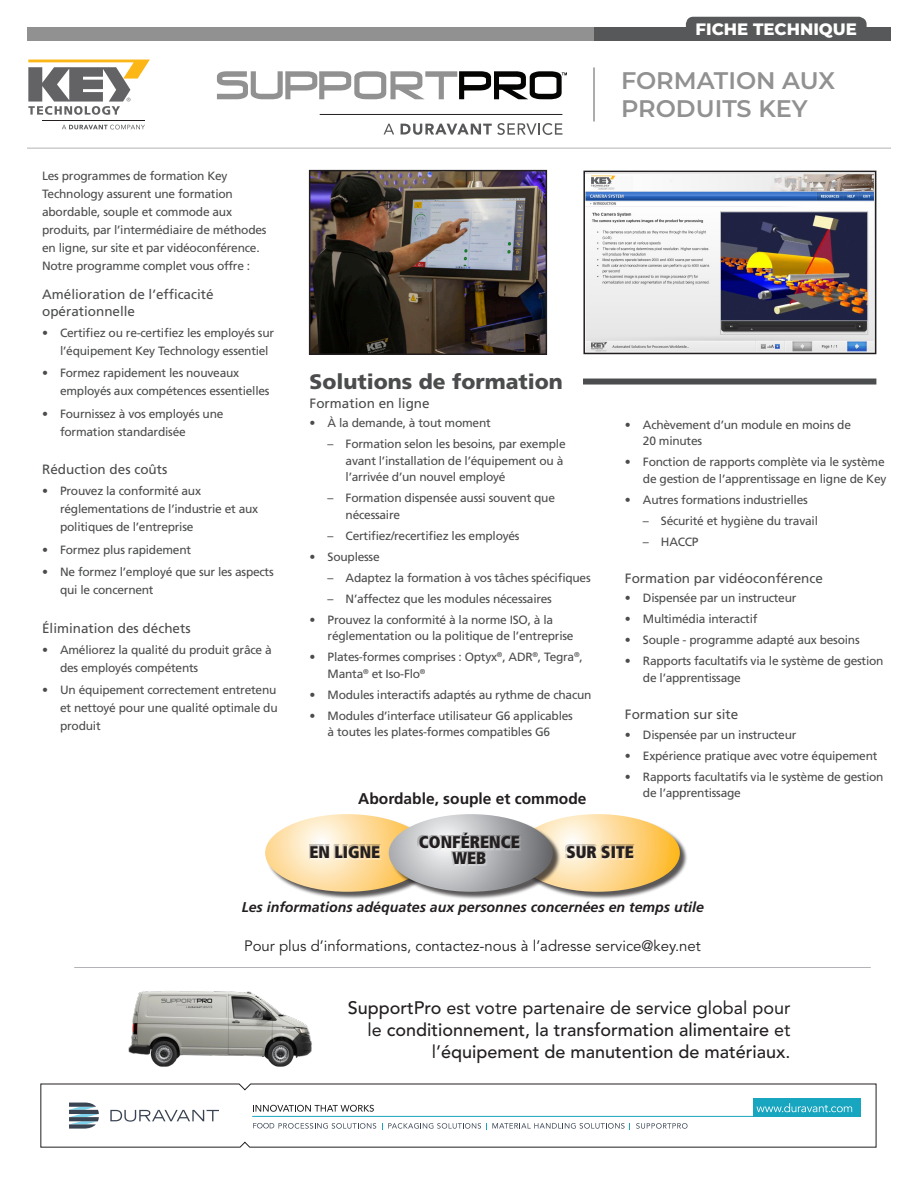
<style>
.page{position:relative;width:918px;height:1188px;background:#fff}
.page>*{position:absolute;margin:0;border:0;box-sizing:border-box;transform-origin:0 0}
.t1{font:600 24px/28.8px "Montserrat";color:#929192}
.Subhead_1{font:900 21px "Frutiger LT Std";color:#4b4c4d}
.t2{font:500 18px/21.6px "Avenir LT Std";color:#231f20;text-align:right}
.t3{font:900 condensed 16.8px/16px "Frutiger LT Std";color:#231f20;text-align:center}
.t4{font:800 16.5px "Montserrat";color:#fff}
.t5{font:700 15.6px "Frutiger LT Std";color:#231f20}
.t6{font:15px "Avenir LT Std";color:#231f20}
.t7{font:italic 700 14.1px "Frutiger LT Std";color:#231f20}
.Subhead_2{font:13.5px/16.2px "Frutiger LT Std";color:#4b4c4d}
.Body{font:12px/18px "Frutiger LT Std";letter-spacing:-.02em;color:#4b4c4d}
.s1{font-weight:400}
</style>
<div class="page">
<img style="left:128px;top:991px;width:184px;height:76px">
<div style="left:27px;top:27px;width:864px;height:13px;background:#929192"></div>
<div style="left:594px;top:27px;width:297px;height:13px;background:#57585a"></div>
<svg style="left:401px;top:123px;width:161px;height:12px"></svg>
<svg style="left:384px;top:124px;width:10px;height:10px"></svg>
<hr style="left:320px;top:114px;width:242px;height:1px;background:#231f20">
<svg style="left:217px;top:71px;width:350px;height:28px"></svg>
<hr style="left:593px;top:68px;width:2px;height:54px;background:#929192">
<hr style="left:27px;top:148px;width:864px;height:1px;background:#b2b3b7">
<hr style="left:74px;top:967px;width:797px;height:1px;background:#b2b3b7">
<svg style="left:678px;top:17px;width:196px;height:24px"></svg>
<img style="left:586px;top:174px;width:287px;height:177px">
<div style="left:583px;top:171px;width:293px;height:183px;border:2px solid #231f20"></div>
<div style="left:266px;top:815px;width:171px;height:85px;background:#231f20;opacity:.75"></div>
<div style="left:517px;top:815px;width:171px;height:85px;background:#231f20;opacity:.75"></div>
<div style="left:390px;top:815px;width:171px;height:85px;background:#231f20;opacity:.75"></div>
<svg style="left:265px;top:814px;width:415px;height:78px;background:#e0ceab"></svg>
<div style="left:309px;top:845px;width:72px;height:15px;background:#fff;opacity:.75"></div>
<div style="left:309px;top:845px;width:72px;height:14px;background:#231f20;opacity:.75"></div>
<div style="left:565px;top:845px;width:70px;height:15px;background:#fff;opacity:.75"></div>
<div style="left:565px;top:845px;width:70px;height:14px;background:#231f20;opacity:.75"></div>
<div style="left:418px;top:832px;width:103px;height:34px;background:#fff;opacity:.75"></div>
<div style="left:418px;top:832px;width:103px;height:33px;background:#231f20;opacity:.75"></div>
<svg style="left:40px;top:1083px;width:837px;height:65px"></svg>
<svg style="left:110px;top:1110px;width:109px;height:12px"></svg>
<svg style="left:69px;top:1103px;width:30px;height:26px"></svg>
<hr style="left:252px;top:1116px;width:509px;height:1px;background:#18a5c0">
<div style="left:753px;top:1099px;width:108px;height:18px;background:#18a5c0"></div>
<svg style="left:756px;top:1103px;width:96px;height:9px"></svg>
<svg style="left:382px;top:1123px;width:306px;height:7px"></svg>
<svg style="left:253px;top:1123px;width:123px;height:6px"></svg>
<svg style="left:253px;top:1105px;width:121px;height:7px"></svg>
<div style="left:583px;top:379px;width:293px;height:6px;background:#4b4c4d"></div>
<img style="left:312px;top:173px;width:232px;height:179px">
<div style="left:309px;top:170px;width:238px;height:185px;border:2px solid #231f20"></div>
<svg style="left:28px;top:60px;width:122px;height:55px"></svg>
<svg style="left:62px;top:125px;width:83px;height:4px"></svg>
<hr style="left:42px;top:121px;width:103px;height:1px;background:#231f20">
<p class="t4" style="left:696px;top:17px;width:163px">FICHE TECHNIQUE</p>
<p class="Body" style="left:42px;top:167px;width:226px">Les programmes de formation Key Technology assurent une formation abordable, souple et commode aux produits, par l’intermédiaire de méthodes en ligne, sur site et par vidéoconférence.<br>Notre programme complet vous offre :</p>
<p class="Subhead_2" style="left:42px;top:287px;width:173px">Amélioration de l’efficacité opérationnelle</p>
<p class="Body" style="left:60px;top:323px;width:216px;text-indent:-18px">• Certifiez ou re-certifiez les employés sur l’équipement Key Technology essentiel</p>
<p class="Body" style="left:60px;top:364px;width:211px;text-indent:-18px">• Formez rapidement les nouveaux employés aux compétences essentielles</p>
<p class="Body" style="left:60px;top:404px;width:165px;text-indent:-18px">• Fournissez à vos employés une formation standardisée</p>
<p class="Subhead_2" style="left:42px;top:462px;width:127px">Réduction des coûts</p>
<p class="Body" style="left:60px;top:482px;width:200px;text-indent:-18px">• Prouvez la conformité aux réglementations de l’industrie et aux politiques de l’entreprise</p>
<p class="Body" style="left:42px;top:541px;width:150px">• Formez plus rapidement</p>
<p class="Body" style="left:60px;top:563px;width:215px;text-indent:-18px">• Ne formez l’employé que sur les aspects qui le concernent</p>
<p class="Subhead_2" style="left:42px;top:620px;width:150px">Élimination des déchets</p>
<p class="Body" style="left:60px;top:641px;width:213px;text-indent:-18px">• Améliorez la qualité du produit grâce à des employés compétents</p>
<p class="Body" style="left:60px;top:681px;width:219px;text-align:justify;text-indent:-18px">• Un équipement correctement entretenu et nettoyé pour une qualité optimale du produit</p>
<p class="t1" style="left:621px;top:65px;width:216px">FORMATION AUX<br>PRODUITS KEY</p>
<p class="Subhead_1" style="left:310px;top:369px;width:255px">Solutions de formation</p>
<p class="Subhead_2" style="left:310px;top:395px;width:122px">Formation en ligne</p>
<p class="Body" style="left:310px;top:414px;width:183px">• À la demande, à tout moment</p>
<p class="Body" style="left:346px;top:436px;width:222px;line-height:16.5px;text-indent:-18px">– Formation selon les besoins, par exemple avant l’installation de l’équipement ou à l’arrivée d’un nouvel employé</p>
<p class="Body" style="left:346px;top:490px;width:211px;line-height:16.5px;text-indent:-18px">– Formation dispensée aussi souvent que nécessaire</p>
<p class="Body" style="left:328px;top:527px;width:193px">– Certifiez/recertifiez les employés</p>
<p class="Body" style="left:310px;top:548px;width:72px">• Souplesse</p>
<p class="Body" style="left:328px;top:569px;width:265px">– Adaptez la formation à vos tâches spécifiques</p>
<p class="Body" style="left:328px;top:590px;width:226px">– N’affectez que les modules nécessaires</p>
<p class="Body" style="left:328px;top:611px;width:247px;line-height:16.5px;text-indent:-18px">• Prouvez la conformité à la norme ISO, à la réglementation ou la politique de l’entreprise</p>
<p class="Body" style="left:328px;top:649px;width:257px;line-height:16.5px;text-indent:-18px">• Plates-formes comprises : Optyx<sup>®</sup>, ADR<sup>®</sup>, Tegra<sup>®</sup>,<br>Manta<sup>®</sup> et Iso-Flo<sup>®</sup></p>
<p class="Body" style="left:310px;top:686px;width:283px">• Modules interactifs adaptés au rythme de chacun</p>
<p class="Body" style="left:310px;top:707px;width:265px;line-height:16.5px;text-align:center">• Modules d’interface utilisateur G6 applicables à toutes les plates-formes compatibles G6</p>
<p class="t5" style="left:358px;top:789px;width:230px">Abordable, souple et commode</p>
<p class="Body" style="left:643px;top:416px;width:210px;line-height:16.5px;text-indent:-18px">• Achèvement d’un module en moins de<br>20 minutes</p>
<p class="Body" style="left:625px;top:454px;width:263px;line-height:16.5px;text-align:right">• Fonction de rapports complète via le système de gestion de l’apprentissage en ligne de Key</p>
<p class="Body" style="left:625px;top:491px;width:184px">• Autres formations industrielles</p>
<p class="Body" style="left:643px;top:512px;width:177px">– Sécurité et hygiène du travail</p>
<p class="Body" style="left:643px;top:533px;width:57px">– HACCP</p>
<p class="Subhead_2" style="left:625px;top:570px;width:200px">Formation par vidéoconférence</p>
<p class="Body" style="left:625px;top:589px;width:173px">• Dispensée par un instructeur</p>
<p class="Body" style="left:625px;top:610px;width:134px">• Multimédia interactif</p>
<p class="Body" style="left:625px;top:631px;width:236px">• Souple - programme adapté aux besoins</p>
<p class="Body" style="left:643px;top:653px;width:242px;line-height:16.5px;text-indent:-18px">• Rapports facultatifs via le système de gestion de l’apprentissage</p>
<p class="Subhead_2" style="left:625px;top:706px;width:115px">Formation sur site</p>
<p class="Body" style="left:625px;top:726px;width:173px">• Dispensée par un instructeur</p>
<p class="Body" style="left:625px;top:747px;width:254px">• Expérience pratique avec votre équipement</p>
<p class="Body" style="left:643px;top:768px;width:242px;line-height:16.5px;text-indent:-18px">• Rapports facultatifs via le système de gestion de l’apprentissage</p>
<h3 class="t3" style="left:419px;top:834px;width:102px">CONFÉRENCE<br>WEB</h3>
<h3 class="t3" style="left:309px;top:844px;width:72px">EN LIGNE</h3>
<h3 class="t3" style="left:566px;top:844px;width:69px">SUR SITE</h3>
<p class="t7" style="left:242px;top:899px;width:464px">Les informations adéquates aux personnes concernées en temps utile</p>
<p class="t6" style="left:244px;top:938px;width:458px">Pour plus d’informations, contactez-nous à l’adresse service@key.net</p>
<p class="t2" style="left:348px;top:998px;width:444px">SupportPro <span class="s1">est votre partenaire de service global pour le</span> conditionnement, la transformation alimentaire <span class="s1">et l’</span>équipement de manutention de matériaux<span class="s1">.</span></p>
</div>
